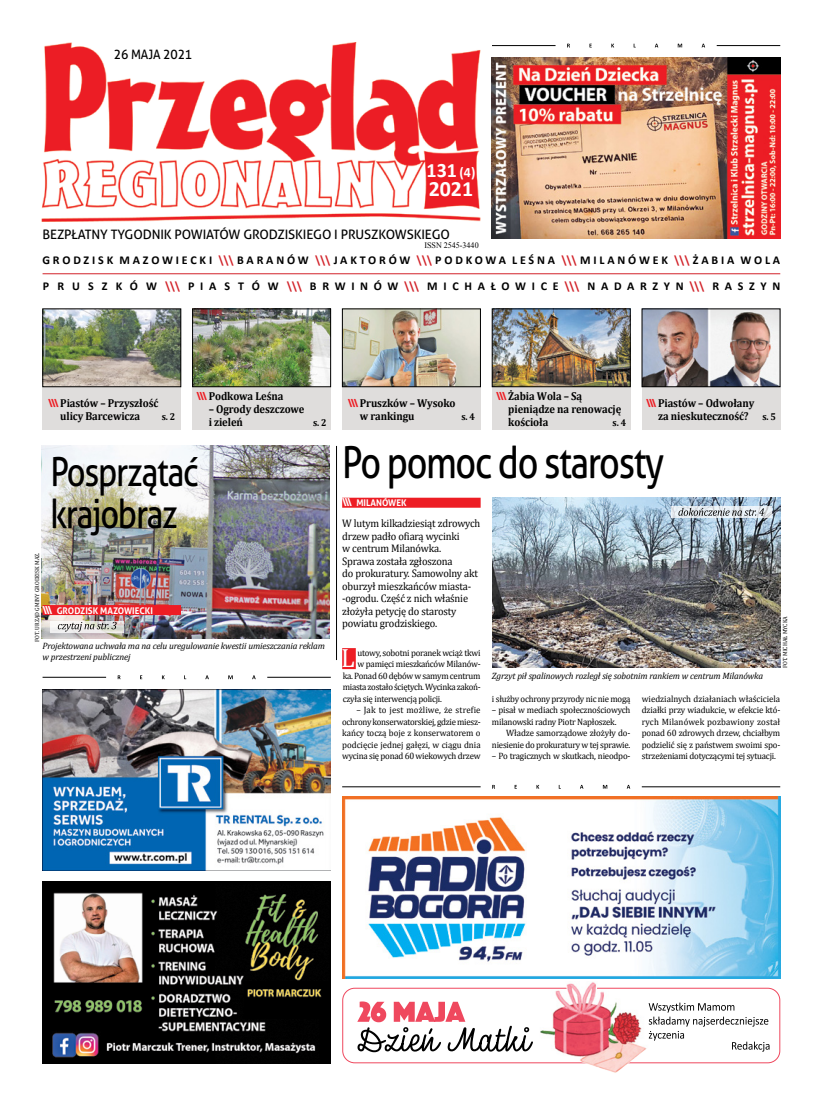
<style>
.page{position:relative;width:820px;height:1106px;background:#fff}
.page>*{position:absolute;margin:0;border:0;box-sizing:border-box;transform-origin:0 0}
.t1{font:44px "Aller";letter-spacing:-.04em;color:#000;scale:.82 1}
.t2{font:40px/42px "Aller";letter-spacing:-.04em;color:#000;scale:.82 1}
.t3{font:26.5px "Cambria";color:#fff;scale:.96 1}
.t4{font:700 21.9px "Calibri";color:#fff}
.t5{font:700 20.5px "Calibri";color:#fff}
.t6{font:13px "Aller";letter-spacing:-.01em;color:#000}
.t7{font:13px "Aller";letter-spacing:-.01em;color:#000;scale:.94 1}
.t8{font:700 12px "Calibri";letter-spacing:.235em;color:#000}
.t9{font:700 12px "Calibri";letter-spacing:.475em;color:#000}
.t10{font:700 11.5px/13px "Cambria";letter-spacing:-.01em;color:#000;scale:.92 1}
.t11{font:11px/12.5px "Cambria";letter-spacing:-.015em;color:#000;scale:.95 1}
.t12{font:700 10px "Cambria";color:#000;scale:.92 1}
.t13{font:9.2px/11.5px "Cambria";letter-spacing:-.025em;color:#000;text-align:justify;scale:.96 1}
.t14{font:italic 9.2px/11px "Cambria";letter-spacing:-.015em;color:#000}
.t15{font:700 9.2px "Aller";color:#fff;scale:.96 1}
.t16{font:8.4px "Times New Roman";color:#000;scale:.96 1}
.t17{font:6px "Cambria";color:#000;scale:.96 1}
.s1{font-size:14.2px}
.s2{color:#d2232a}
.s3{font-family:"Aller";font-size:11.1px;color:#ed1d24}
.s4{font-size:11px}
.s5{font-size:10px}
</style>
<div class="page">
<img style="left:41px;top:43px;width:439px;height:179px">
<div style="left:492px;top:308px;width:138px;height:121px;background:#dfdddc"></div>
<div style="left:641px;top:308px;width:139px;height:121px;background:#dfdddc"></div>
<div style="left:192px;top:308px;width:139px;height:121px;background:#dfdddc"></div>
<img style="left:494px;top:311px;width:134px;height:74px">
<div style="left:492px;top:309px;width:138px;height:78px;border:1px solid #000"></div>
<img style="left:643px;top:311px;width:135px;height:74px">
<div style="left:641px;top:309px;width:139px;height:78px;border:1px solid #000"></div>
<img style="left:194px;top:311px;width:135px;height:74px">
<div style="left:192px;top:309px;width:139px;height:78px;border:1px solid #000"></div>
<div style="left:342px;top:308px;width:138px;height:121px;background:#dfdddc"></div>
<div style="left:43px;top:308px;width:138px;height:121px;background:#dfdddc"></div>
<img style="left:344px;top:311px;width:134px;height:74px">
<div style="left:342px;top:309px;width:138px;height:78px;border:1px solid #000"></div>
<img style="left:45px;top:311px;width:134px;height:74px">
<div style="left:43px;top:309px;width:138px;height:78px;border:1px solid #000"></div>
<hr style="left:43px;top:273px;width:737px;height:1px;background:#d2232a">
<img style="left:492px;top:57px;width:288px;height:182px">
<img style="left:43px;top:689px;width:288px;height:181px">
<div style="left:342px;top:987px;width:438px;height:76px;border:1px solid #ef485e;border-radius:12px"></div>
<svg style="left:357px;top:1001px;width:176px;height:51px"></svg>
<img style="left:539px;top:982px;width:109px;height:91px">
<svg style="left:648px;top:1002px;width:121px;height:49px"></svg>
<img style="left:43px;top:882px;width:288px;height:181px">
<div style="left:342px;top:497px;width:138px;height:10px;background:#ed1d24"></div>
<div style="left:342px;top:648px;width:13px;height:21px;background:#ed1d24"></div>
<img style="left:492px;top:497px;width:288px;height:171px">
<img style="left:342px;top:797px;width:438px;height:181px">
<img style="left:41px;top:446px;width:288px;height:192px">
<div style="left:43px;top:605px;width:138px;height:10px;background:#ed1d24"></div>
<svg style="left:567px;top:44px;width:137px;height:3px"></svg>
<hr style="left:492px;top:45px;width:63px;height:1px;background:#000">
<hr style="left:716px;top:45px;width:64px;height:1px;background:#000">
<svg style="left:118px;top:675px;width:137px;height:4px"></svg>
<hr style="left:43px;top:677px;width:63px;height:1px;background:#000">
<hr style="left:267px;top:677px;width:64px;height:1px;background:#000">
<svg style="left:492px;top:785px;width:138px;height:3px"></svg>
<hr style="left:342px;top:786px;width:138px;height:1px;background:#000">
<hr style="left:641px;top:786px;width:139px;height:1px;background:#000">
<svg style="left:50px;top:621px;width:74px;height:11px"></svg>
<svg style="left:58px;top:622px;width:59px;height:9px"></svg>
<svg style="left:670px;top:506px;width:101px;height:11px"></svg>
<svg style="left:678px;top:508px;width:86px;height:8px"></svg>
<hr style="left:336px;top:446px;width:1px;height:214px;background:#000">
<h3 class="t7" style="left:114px;top:47px;width:85px">26 MAJA 2021</h3>
<h3 class="t5" style="left:426px;top:157px;width:50px">131 <span class="s1">(4)</span></h3>
<h3 class="t4" style="left:428px;top:175px;width:46px">2021</h3>
<h3 class="t6" style="left:43px;top:226px;width:409px">BEZPŁATNY TYGODNIK POWIATÓW GRODZISKIEGO I PRUSZKOWSKIEGO</h3>
<p class="t16" style="left:424px;top:239px;width:58px">ISSN 2545-3440</p>
<h3 class="t8" style="left:42px;top:253px;width:739px">GRODZISK MAZOWIECKI <span class="s2">\\\</span>BARANÓW <span class="s2">\\\</span>JAKTORÓW <span class="s2">\\\</span>PODKOWA LEŚNA <span class="s2">\\\</span>MILANÓWEK <span class="s2">\\\</span>ŻABIA WOLA</h3>
<h3 class="t9" style="left:43px;top:278px;width:738px">P R U S Z K Ó W <span class="s2">\\\</span> PIA S T Ó W <span class="s2">\\\</span> BRWINÓW<span class="s2">\\\</span> MICHAŁOWICE<span class="s2">\\\</span> NADARZYN<span class="s2">\\\</span> RASZYN</h3>
<p class="t10" style="left:48px;top:396px;width:121px;text-align:center"><span class="s3">\\\</span> Piastów – Przyszłość ulicy Barcewicza</p>
<p class="t12" style="left:162px;top:410px;width:16px">s. 2</p>
<p class="t10" style="left:196px;top:389px;width:96px"><span class="s3">\\\</span> Podkowa Leśna</p>
<p class="t10" style="left:208px;top:402px;width:106px">– Ogrody deszczowe i zieleń</p>
<p class="t12" style="left:313px;top:416px;width:16px">s. 2</p>
<h2 class="t2" style="left:50px;top:451px;width:182px">Posprzątać krajobraz</h2>
<p class="t17" style="left:33px;top:641px;width:94px;rotate:-90deg">FOT. URZĄD GMINY GRODZISK MAZ.</p>
<p class="t15" style="left:43px;top:604px;width:116px"><span class="s4">\\\</span> GRODZISK MAZOWIECKI</p>
<p class="t14" style="left:43px;top:640px;width:284px">Projektowana uchwała ma na celu uregulowanie kwestii umieszczania reklam w przestrzeni publicznej</p>
<p class="t10" style="left:360px;top:396px;width:105px;text-indent:-12px"><span class="s3">\\\</span> Pruszków – Wysoko w rankingu</p>
<p class="t12" style="left:461px;top:410px;width:16px">s. 4</p>
<p class="t10" style="left:508px;top:389px;width:124px;text-indent:-12px"><span class="s3">\\\</span> Żabia Wola – Są pieniądze na renowację kościoła</p>
<p class="t12" style="left:612px;top:416px;width:16px">s. 4</p>
<p class="t10" style="left:658px;top:396px;width:130px;text-indent:-12px"><span class="s3">\\\</span> Piastów – Odwołany<br>za nieskuteczność? <span class="s5">s. 5</span></p>
<h1 class="t1" style="left:342px;top:436px;width:394px">Po pomoc do starosty</h1>
<p class="t15" style="left:342px;top:497px;width:69px"><span class="s4">\\\</span> MILANÓWEK</p>
<p class="t11" style="left:342px;top:517px;width:147px">W lutym kilkadziesiąt zdrowych drzew padło ofiarą wycinki<br>w centrum Milanówka.<br>Sprawa została zgłoszona<br>do prokuratury. Samowolny akt oburzył mieszkańców miasta--ogrodu. Część z nich właśnie złożyła petycję do starosty powiatu grodziskiego.</p>
<h3 class="t3" style="left:341px;top:642px;width:16px">L</h3>
<p class="t13" style="left:357px;top:647px;width:130px">utowy, sobotni poranek wciąż tkwi</p>
<p class="t17" style="left:781px;top:668px;width:56px;rotate:-90deg">FOT. MICHAŁ MYCKA</p>
<p class="t13" style="left:357px;top:658px;width:130px">w pamięci mieszkańców Milanów-</p>
<p class="t13" style="left:342px;top:670px;width:145px">ka. Ponad 60 dębów w samym centrum</p>
<p class="t13" style="left:342px;top:681px;width:145px">miasta zostało ściętych. Wycinka zakoń-</p>
<p class="t13" style="left:342px;top:693px;width:105px">czyła się interwencją policji.</p>
<p class="t13" style="left:342px;top:704px;width:146px;text-indent:14px">– Jak to jest możliwe, że strefie ochrony konserwatorskiej, gdzie miesz&shy;kańcy toczą boje z konserwatorem o podcięcie jednej gałęzi, w ciągu dnia wycina się ponad 60 wiekowych drzew</p>
<p class="t14" style="left:492px;top:670px;width:272px">Zgrzyt pił spalinowych rozległ się sobotnim rankiem w centrum Milanówka</p>
<p class="t13" style="left:641px;top:693px;width:146px">wiedzialnych działaniach właściciela działki przy wiadukcie, w efekcie któ&shy;rych Milanówek pozbawiony został ponad 60 zdrowych drzew, chciałbym podzielić się z państwem swoimi spo&shy;strzeżeniami dotyczącymi tej sytuacji.</p>
<p class="t13" style="left:492px;top:693px;width:146px">i służby ochrony przyrody nic nie mogą</p>
<p class="t13" style="left:492px;top:704px;width:146px">– pisał w mediach społecznościowych milanowski radny Piotr Napłoszek.</p>
<p class="t13" style="left:492px;top:727px;width:146px;text-align:right">Władze samorządowe złożyły do&shy;niesienie do prokuratury w tej sprawie.</p>
<p class="t13" style="left:492px;top:750px;width:146px">– Po tragicznych w skutkach, nieodpo-</p>
</div>
